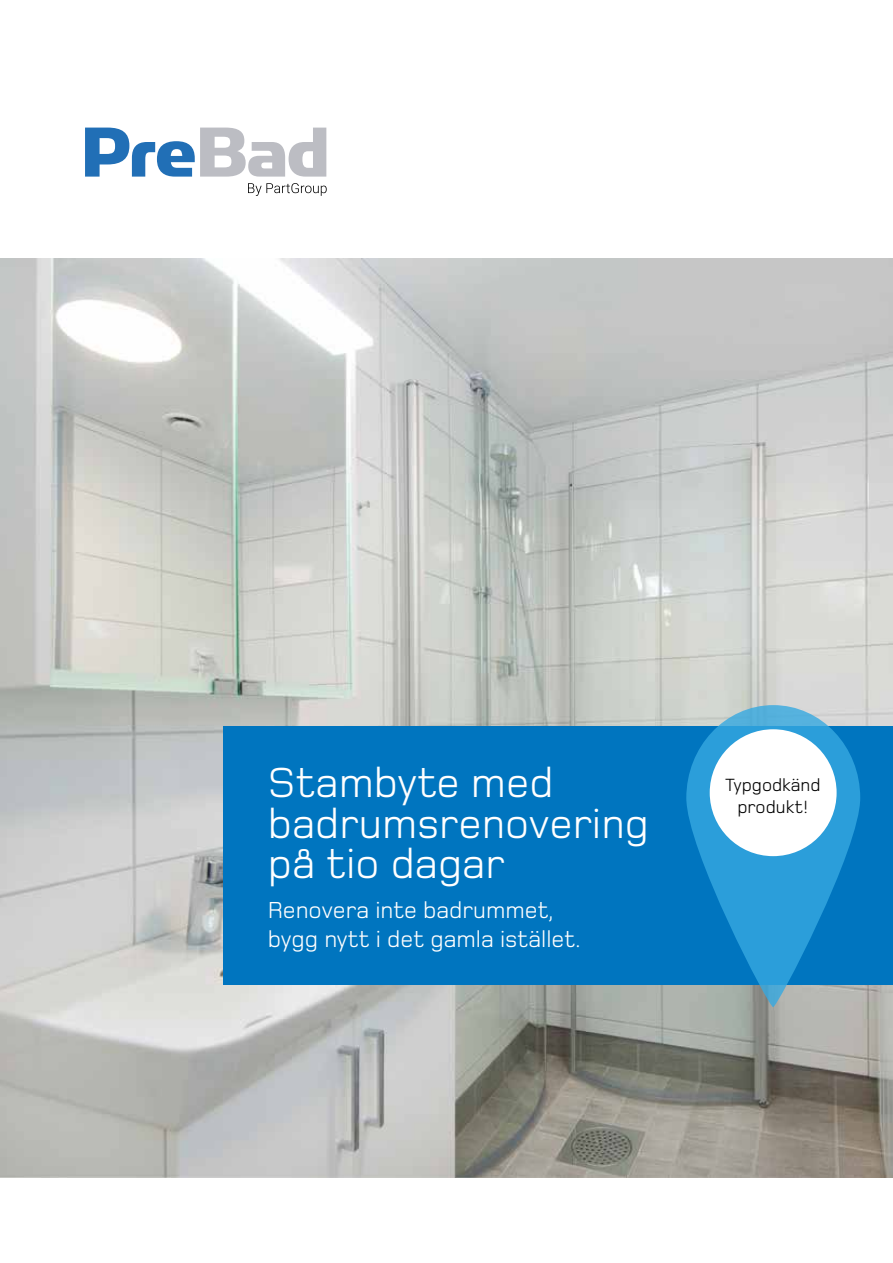
<style>
.page{position:relative;width:893px;height:1263px;background:#fff}
.page>*{position:absolute;margin:0;border:0;box-sizing:border-box;transform-origin:0 0}
.t1{font:43.5px/40.5px "Foundry Monoline";color:#fff}
.t2{font:24px/28.8px "Foundry Monoline";color:#fff}
.t3{font:18.3px/21.6px "Foundry Monoline";color:#000;text-align:center}
</style>
<div class="page">
<img style="left:0;top:258px;width:893px;height:919px">
<div style="left:223px;top:726px;width:670px;height:259px;background:#0075bf"></div>
<svg style="left:85px;top:128px;width:241px;height:49px"></svg>
<svg style="left:248px;top:183px;width:79px;height:13px"></svg>
<svg style="left:686px;top:705px;width:174px;height:302px;fill:#2b9eda"></svg>
<div style="left:710px;top:729px;width:127px;height:127px;background:#fff;border-radius:50%"></div>
<h1 class="t1" style="left:268px;top:762px;width:383px">Stambyte med badrumsrenovering på tio dagar</h1>
<p class="t3" style="left:725px;top:774px;width:97px">Typgodkänd produkt!</p>
<p class="t2" style="left:268px;top:895px;width:314px">Renovera inte badrummet, bygg nytt i det gamla istället.</p>
</div>
